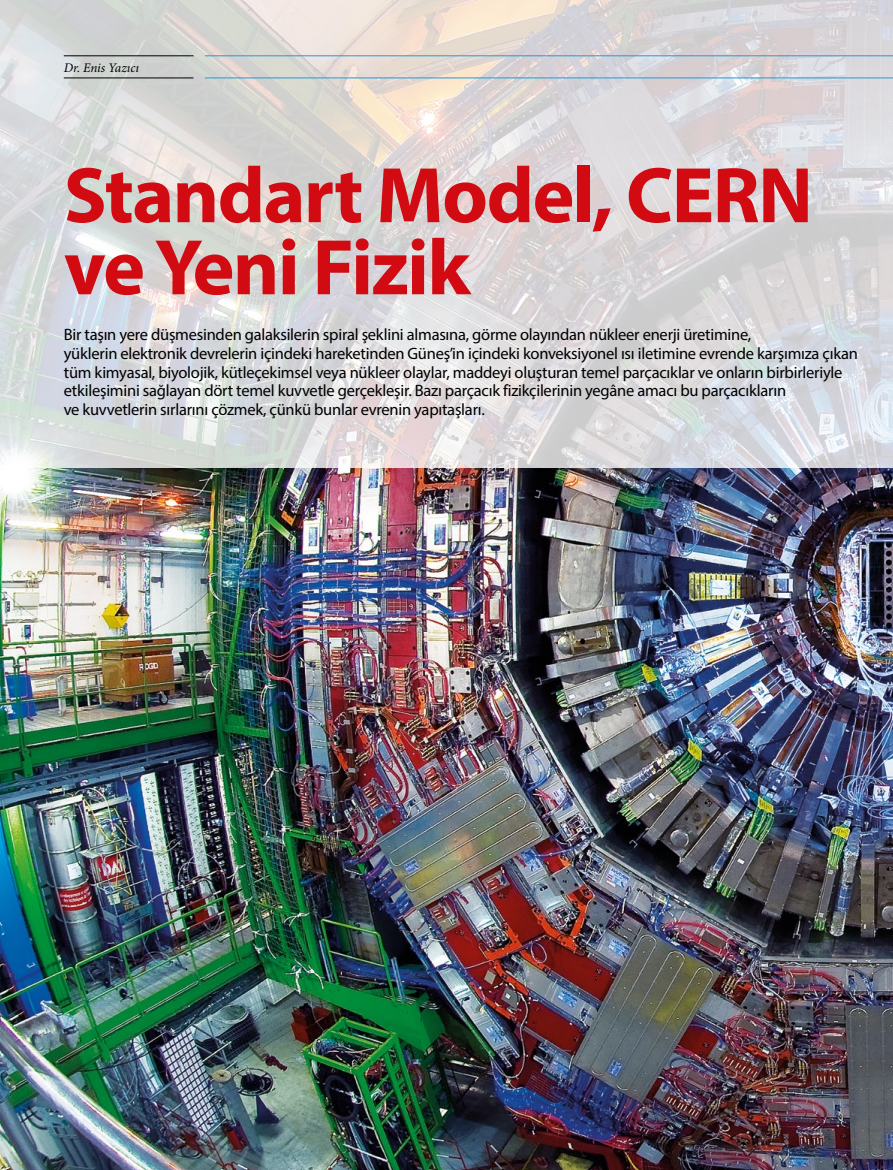
<style>
.page{position:relative;width:893px;height:1170px;background:#fff}
.page>*{position:absolute;margin:0;border:0;box-sizing:border-box;transform-origin:0 0}
.t1{font:700 79.5px/72px "Myriad Pro";letter-spacing:-.02em;color:#d20a11}
.t2{font:16.5px/18.8px "Myriad Pro";letter-spacing:-.015em;color:#000}
.t3{font:italic 13.2px "Minion Pro";color:#000}
</style>
<div class="page">
<img style="left:0;top:1px;width:892px;height:467px">
<img style="left:0;top:468px;width:892px;height:701px">
<hr style="left:64px;top:78px;width:129px;height:1px;background:#000">
<hr style="left:64px;top:56px;width:129px;height:1px;background:#000">
<hr style="left:205px;top:56px;width:687px;height:1px;background:#2699d6">
<hr style="left:205px;top:78px;width:687px;height:1px;background:#2699d6">
<p class="t3" style="left:64px;top:58px;width:77px">Dr. Enis Yazıcı</p>
<h1 class="t1" style="left:64px;top:157px;width:751px">Standart Model, CERN ve Yeni Fizik</h1>
<p class="t2" style="left:64px;top:325px;width:796px">Bir taşın yere düşmesinden galaksilerin spiral şeklini almasına, görme olayından nükleer enerji üretimine,<br>yüklerin elektronik devrelerin içindeki hareketinden Güneş’in içindeki konveksiyonel ısı iletimine evrende karşımıza çıkan tüm kimyasal, biyolojik, kütleçekimsel veya nükleer olaylar, maddeyi oluşturan temel parçacıklar ve onların birbirleriyle etkileşimini sağlayan dört temel kuvvetle gerçekleşir. Bazı parçacık fizikçilerinin yegâne amacı bu parçacıkların<br>ve kuvvetlerin sırlarını çözmek, çünkü bunlar evrenin yapıtaşları.</p>
</div>
